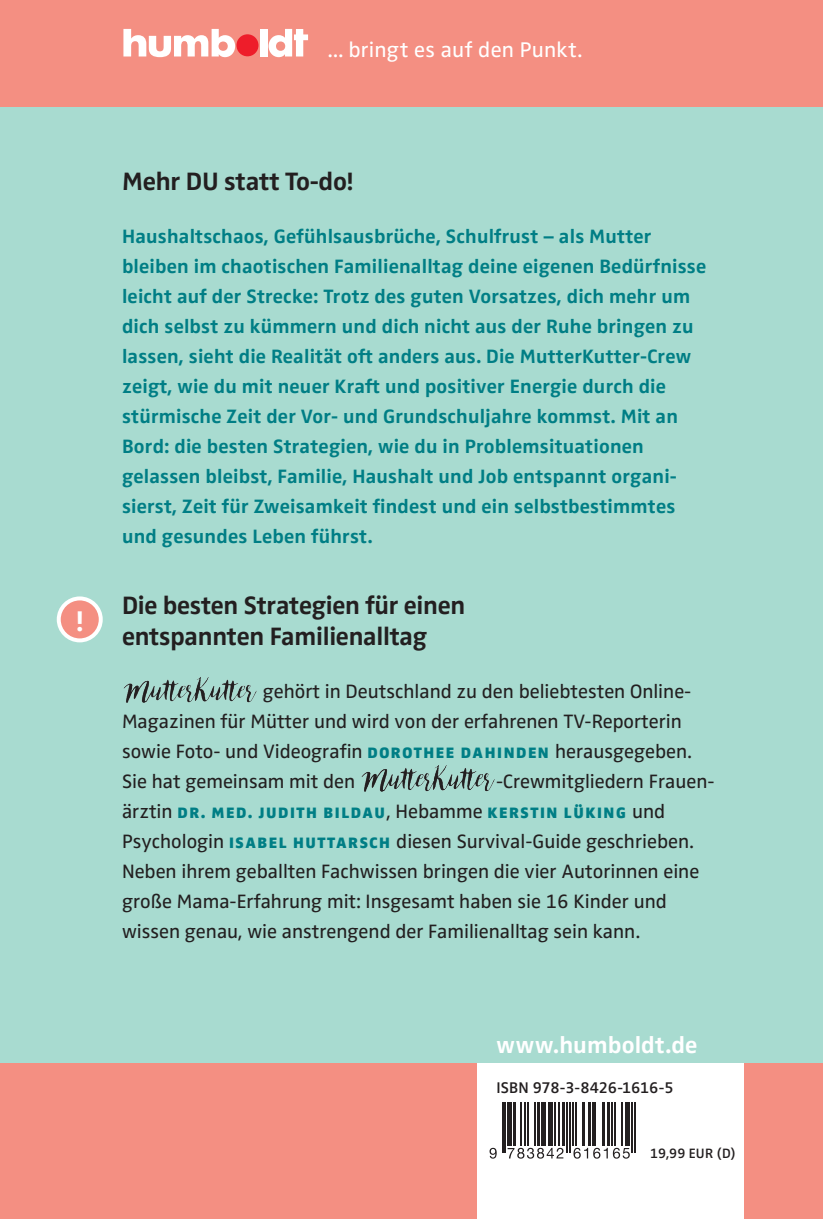
<style>
.page{position:relative;width:823px;height:1219px;background:#fff}
.page>*{position:absolute;margin:0;border:0;box-sizing:border-box;transform-origin:0 0}
.t1{font:700 29.4px "Zwo Pro";color:#fff}
._00_U4_Zwischenübers{font:700 26px/31.2px "Zwo Pro";letter-spacing:-.01em;color:#231f20}
._00_U4_Headline{font:700 26px "Zwo Pro";letter-spacing:-.01em;color:#231f20}
._00_U4_www{font:700 24px "Zwo Pro";letter-spacing:.005em;color:#fff}
._00_U4_Claim{font:22px "Zwo Pro";letter-spacing:.01em;color:#fff}
._00_U4_Fließtext{font:700 20px/30px "Zwo Pro";letter-spacing:.01em;color:#007e85}
._00_U4_Fließtext-2{font:20px/30px "Zwo Pro";color:#231f20}
.t2{font:600 16px "Zwo Pro";letter-spacing:-.01em;color:#231f20}
._00_U4_Fließtext-3{font:900 15.6px "Zwo Pro";letter-spacing:.1em;color:#007e85}
.t3{font:600 14px "Zwo Pro";letter-spacing:.005em;color:#231f20}
.s1{font-weight:900;font-size:15.6px;color:#007e85}
.s2{font-weight:400;font-size:20px;color:#231f20}
</style>
<div class="page">
<hr style="left:822px;top:0;width:1px;height:1219px;background:#231f20">
<div style="left:0;top:0;width:822px;height:108px;background:#f48f82"></div>
<div style="left:0;top:108px;width:822px;height:1111px;background:#a8dbd0"></div>
<div style="left:0;top:1063px;width:822px;height:156px;background:#f48f82"></div>
<div style="left:476px;top:1063px;width:267px;height:156px;background:#fff"></div>
<div style="left:59px;top:598px;width:42px;height:42px;background:#f48f82;border-radius:50%"></div>
<div style="left:57px;top:596px;width:46px;height:46px;border:4px solid #fff;border-radius:50%"></div>
<img style="left:123px;top:677px;width:133px;height:26px">
<img style="left:361px;top:765px;width:133px;height:27px">
<div style="left:236px;top:34px;width:22px;height:22px;background:#ee1d2a;border-radius:50%"></div>
<svg style="left:123px;top:29px;width:112px;height:28px"></svg>
<div style="left:260px;top:29px;width:7px;height:27px;background:#fff"></div>
<svg style="left:268px;top:29px;width:40px;height:28px"></svg>
<svg style="left:489px;top:1148px;width:7px;height:11px"></svg>
<hr style="left:501px;top:1102px;width:2px;height:51px;background:#231f20">
<hr style="left:504px;top:1102px;width:2px;height:51px;background:#231f20">
<hr style="left:507px;top:1102px;width:4px;height:44px;background:#231f20">
<hr style="left:512px;top:1102px;width:3px;height:44px;background:#231f20">
<hr style="left:520px;top:1102px;width:1px;height:44px;background:#231f20">
<hr style="left:524px;top:1102px;width:1px;height:44px;background:#231f20">
<hr style="left:527px;top:1102px;width:1px;height:44px;background:#231f20">
<hr style="left:534px;top:1102px;width:1px;height:44px;background:#231f20">
<hr style="left:536px;top:1102px;width:3px;height:44px;background:#231f20">
<hr style="left:541px;top:1102px;width:4px;height:44px;background:#231f20">
<hr style="left:548px;top:1102px;width:4px;height:44px;background:#231f20">
<hr style="left:553px;top:1102px;width:2px;height:44px;background:#231f20">
<svg style="left:507px;top:1148px;width:56px;height:11px"></svg>
<hr style="left:558px;top:1102px;width:1px;height:44px;background:#231f20">
<hr style="left:562px;top:1102px;width:2px;height:44px;background:#231f20">
<hr style="left:566px;top:1102px;width:1px;height:51px;background:#231f20">
<hr style="left:569px;top:1102px;width:1px;height:51px;background:#231f20">
<hr style="left:572px;top:1102px;width:1px;height:44px;background:#231f20">
<hr style="left:574px;top:1102px;width:2px;height:44px;background:#231f20">
<svg style="left:573px;top:1148px;width:14px;height:11px"></svg>
<hr style="left:581px;top:1102px;width:3px;height:44px;background:#231f20">
<hr style="left:587px;top:1102px;width:3px;height:44px;background:#231f20">
<hr style="left:591px;top:1102px;width:2px;height:44px;background:#231f20">
<hr style="left:594px;top:1102px;width:1px;height:44px;background:#231f20">
<hr style="left:601px;top:1102px;width:3px;height:44px;background:#231f20">
<hr style="left:607px;top:1102px;width:3px;height:44px;background:#231f20">
<hr style="left:611px;top:1102px;width:1px;height:44px;background:#231f20">
<hr style="left:614px;top:1102px;width:1px;height:44px;background:#231f20">
<svg style="left:593px;top:1148px;width:36px;height:11px"></svg>
<hr style="left:621px;top:1102px;width:1px;height:44px;background:#231f20">
<hr style="left:625px;top:1102px;width:4px;height:44px;background:#231f20">
<hr style="left:631px;top:1102px;width:1px;height:51px;background:#231f20">
<hr style="left:633px;top:1102px;width:2px;height:51px;background:#231f20">
<p class="_00_U4_Claim" style="left:327px;top:37px;width:256px">... bringt es auf den Punkt.</p>
<p class="t1" style="left:76px;top:604px;width:9px">!</p>
<p class="_00_U4_Headline" style="left:122px;top:166px;width:233px">Mehr DU statt To-do!</p>
<p class="_00_U4_Fließtext" style="left:122px;top:222px;width:585px">Haushaltschaos, Gefühlsausbrüche, Schulfrust – als Mutter bleiben im chaotischen Familienalltag deine eigenen Bedürfnisse leicht auf der Strecke: Trotz des guten Vorsatzes, dich mehr um dich selbst zu kümmern und dich nicht aus der Ruhe bringen zu lassen, sieht die Realität oft anders aus. Die MutterKutter-Crew zeigt, wie du mit neuer Kraft und positiver Energie durch die stürmische Zeit der Vor- und Grundschuljahre kommst. Mit an Bord: die besten Strategien, wie du in Problemsituationen gelassen bleibst, Familie, Haushalt und Job entspannt organi&shy;sierst, Zeit für Zweisamkeit findest und ein selbstbestimmtes und gesundes Leben führst.</p>
<p class="_00_U4_Zwischenübers" style="left:122px;top:590px;width:344px">Die besten Strategien für einen entspannten Familienalltag</p>
<p class="_00_U4_Fließtext-2" style="left:122px;top:677px;width:571px;text-indent:141px">gehört in Deutschland zu den beliebtesten Online-Magazinen für Mütter und wird von der erfahrenen TV-Reporterin sowie Foto- und Videografin <span class="s1">DOROTHEE DAHINDEN</span> herausgegeben.<br>Sie hat gemeinsam mit den</p>
<p class="_00_U4_Fließtext-2" style="left:495px;top:767px;width:220px">-Crewmitgliedern Frauen-</p>
<p class="_00_U4_Fließtext-3" style="left:122px;top:803px;width:544px"><span class="s2">ärztin</span> DR. MED. JUDITH BILDAU<span class="s2">, Hebamme</span> KERSTIN LÜKING <span class="s2">und</span></p>
<p class="_00_U4_Fließtext-2" style="left:122px;top:827px;width:578px">Psychologin <span class="s1">ISABEL HUTTARSCH</span> diesen Survival-Guide geschrieben.<br>Neben ihrem geballten Fachwissen bringen die vier Autorinnen eine große Mama-Erfahrung mit: Insgesamt haben sie 16 Kinder und wissen genau, wie anstrengend der Familienalltag sein kann.</p>
<p class="_00_U4_www" style="left:496px;top:1031px;width:202px">www.humboldt.de</p>
<p class="t2" style="left:496px;top:1078px;width:178px">ISBN 978-3-8426-1616-5</p>
<p class="t3" style="left:649px;top:1145px;width:87px">19,99 EUR (D)</p>
</div>
